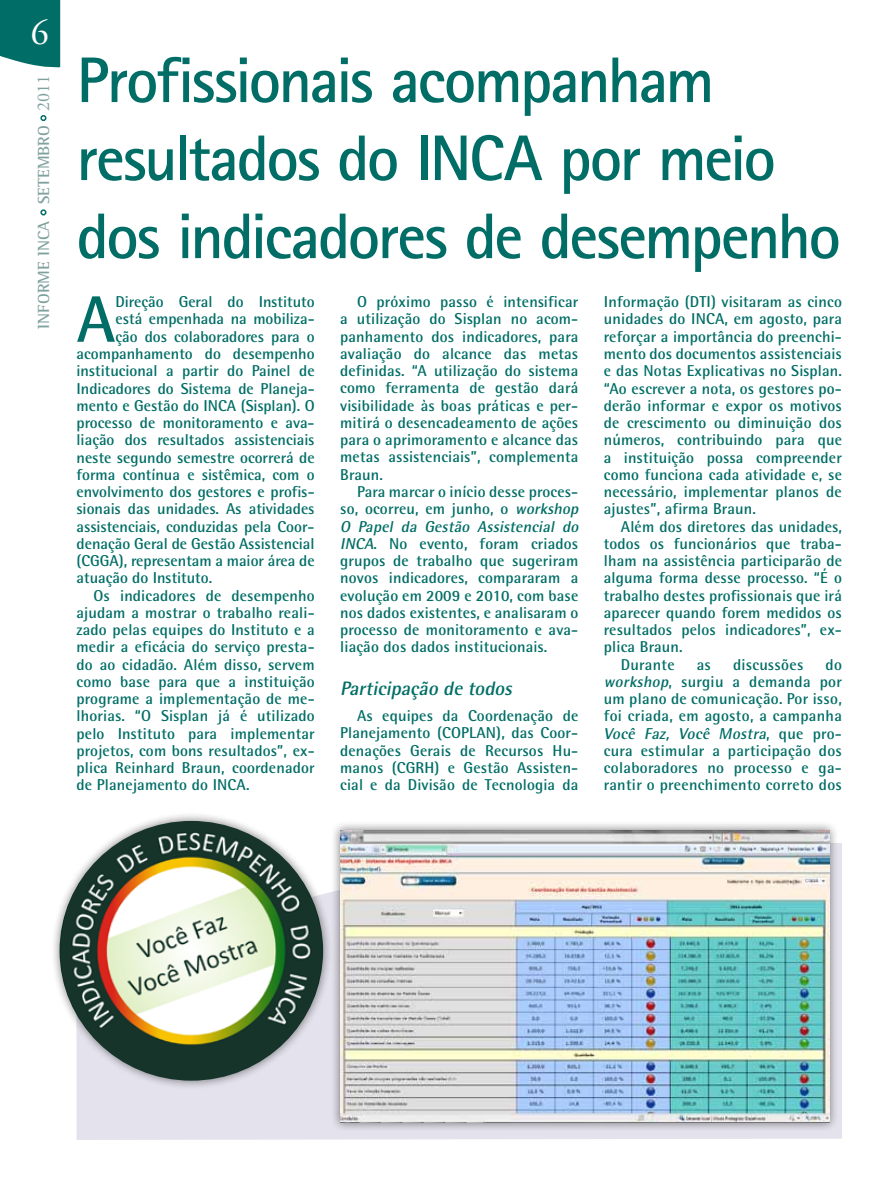
<style>
.page{position:relative;width:893px;height:1191px;background:#fff}
.page>*{position:absolute;margin:0;border:0;box-sizing:border-box;transform-origin:0 0}
.t1{font:700 65.7px "Rotis Semi Sans";color:#006e66}
.t2{font:700 64.5px/78px "Rotis Sans Serif";letter-spacing:-.035em;color:#006e66}
.t3{font:36px "Adobe Garamond Pro";color:#fff}
.t4{font:italic 700 19.5px "Rotis Semi Sans";color:#006e66}
.t5{font:700 16.5px "Rotis Semi Serif";letter-spacing:-.005em;color:#80a29f}
.t6{font:700 15.75px/17.2px "Rotis Semi Sans";letter-spacing:.01em;color:#006e66;text-align:justify}
.s1{font-family:"Adobe Garamond Pro";font-weight:400;font-size:18px}
.s2{font-style:italic}
</style>
<div class="page">
<div style="left:77px;top:843px;width:765px;height:297px;background:#e4e2ec"></div>
<div style="left:50px;top:811px;width:283px;height:279px;background:#000;opacity:.5"></div>
<img style="left:60px;top:821px;width:263px;height:259px">
<div style="left:330px;top:820px;width:509px;height:312px;background:#000;opacity:.5"></div>
<img style="left:340px;top:830px;width:489px;height:292px">
<svg style="left:0;top:0;width:60px;height:68px;background:#117770"></svg>
<svg style="left:40px;top:209px;width:6px;height:6px"></svg>
<svg style="left:40px;top:115px;width:6px;height:6px"></svg>
<h3 class="t3" style="left:31px;top:11px;width:19px">6</h3>
<p class="t5" style="left:34px;top:328px;width:255px;rotate:-90deg">INFORME INCA SETEMBRO <span class="s1">2011</span></p>
<h2 class="t2" style="left:77px;top:40px;width:766px">Profissionais acompanham resultados do INCA por meio dos indicadores de desempenho</h2>
<h1 class="t1" style="left:77px;top:279px;width:40px">A</h1>
<p class="t6" style="left:116px;top:293px;width:201px">Direção Geral do Instituto</p>
<p class="t6" style="left:604px;top:293px;width:240px">Informação (DTI) visitaram as cinco unidades do INCA, em agosto, para reforçar a importância do preenchi&shy;mento dos documentos assistenciais e das Notas Explicativas no Sisplan. “Ao escrever a nota, os gestores po&shy;derão informar e expor os motivos de crescimento ou diminuição dos números, contribuindo para que a instituição possa compreender como funciona cada atividade e, se necessário, implementar planos de ajustes”, afirma Braun.</p>
<p class="t6" style="left:621px;top:517px;width:223px">Além dos diretores das unidades,</p>
<p class="t6" style="left:604px;top:534px;width:240px">todos os funcionários que traba-</p>
<p class="t6" style="left:604px;top:552px;width:240px">lham na assistência participarão de</p>
<p class="t6" style="left:604px;top:569px;width:240px">alguma forma desse processo. “É o</p>
<p class="t6" style="left:604px;top:586px;width:240px">trabalho destes profissionais que irá</p>
<p class="t6" style="left:604px;top:603px;width:240px">aparecer quando forem medidos os</p>
<p class="t6" style="left:604px;top:621px;width:240px">resultados pelos indicadores”, ex-</p>
<p class="t6" style="left:604px;top:638px;width:80px">plica Braun.</p>
<p class="t6" style="left:621px;top:655px;width:55px">Durante</p>
<p class="t6" style="left:697px;top:655px;width:16px">as</p>
<p class="t6" style="left:733px;top:655px;width:72px">discussões</p>
<p class="t6" style="left:340px;top:293px;width:240px;text-indent:17px">O próximo passo é intensificar a utilização do Sisplan no acom&shy;panhamento dos indicadores, para avaliação do alcance das metas definidas. “A utilização do sistema como ferramenta de gestão dará visibilidade às boas práticas e per&shy;mitirá o desencadeamento de ações para o aprimoramento e alcance das metas assistenciais”, complementa Braun.</p>
<p class="t6" style="left:340px;top:483px;width:243px;text-align:left;text-indent:17px">Para marcar o início desse proces&shy;so, ocorreu, em junho, o <span class="s2">workshop O Papel da Gestão Assistencial do INCA</span>. No evento, foram criados grupos de trabalho que sugeriram novos indicadores, compararam a evolução em 2009 e 2010, com base nos dados existentes, e analisaram o processo de monitoramento e ava&shy;liação dos dados institucionais.</p>
<p class="t4" style="left:340px;top:677px;width:178px">Participação de todos</p>
<p class="t6" style="left:340px;top:707px;width:240px;text-indent:17px">As equipes da Coordenação de Planejamento (COPLAN), das Coor&shy;denações Gerais de Recursos Hu&shy;manos (CGRH) e Gestão Assisten&shy;cial e da Divisão de Tecnologia da</p>
<p class="t6" style="left:116px;top:310px;width:201px">está empenhada na mobiliza-</p>
<p class="t6" style="left:116px;top:327px;width:201px">ção dos colaboradores para o</p>
<p class="t6" style="left:77px;top:345px;width:240px">acompanhamento do desempenho</p>
<p class="t6" style="left:77px;top:362px;width:240px">institucional a partir do Painel de</p>
<p class="t6" style="left:77px;top:379px;width:240px">Indicadores do Sistema de Planeja-</p>
<p class="t6" style="left:77px;top:396px;width:240px">mento e Gestão do INCA (Sisplan). O</p>
<p class="t6" style="left:77px;top:414px;width:240px">processo de monitoramento e ava-</p>
<p class="t6" style="left:77px;top:431px;width:240px">liação dos resultados assistenciais</p>
<p class="t6" style="left:77px;top:448px;width:240px">neste segundo semestre ocorrerá de</p>
<p class="t6" style="left:77px;top:465px;width:240px">forma contínua e sistêmica, com o</p>
<p class="t6" style="left:77px;top:483px;width:240px">envolvimento dos gestores e profis-</p>
<p class="t6" style="left:77px;top:500px;width:240px">sionais das unidades. As atividades</p>
<p class="t6" style="left:77px;top:517px;width:240px">assistenciais, conduzidas pela Coor-</p>
<p class="t6" style="left:77px;top:534px;width:240px">denação Geral de Gestão Assistencial</p>
<p class="t6" style="left:77px;top:552px;width:240px">(CGGA), representam a maior área de</p>
<p class="t6" style="left:77px;top:569px;width:137px">atuação do Instituto.</p>
<p class="t6" style="left:94px;top:586px;width:223px">Os indicadores de desempenho</p>
<p class="t6" style="left:77px;top:603px;width:240px">ajudam a mostrar o trabalho reali-</p>
<p class="t6" style="left:77px;top:621px;width:240px">zado pelas equipes do Instituto e a</p>
<p class="t6" style="left:77px;top:638px;width:240px">medir a eficácia do serviço presta-</p>
<p class="t6" style="left:77px;top:655px;width:240px">do ao cidadão. Além disso, servem</p>
<p class="t6" style="left:77px;top:672px;width:240px">como base para que a instituição</p>
<p class="t6" style="left:77px;top:690px;width:240px">programe a implementação de me-</p>
<p class="t6" style="left:77px;top:707px;width:240px">lhorias. “O Sisplan já é utilizado</p>
<p class="t6" style="left:77px;top:724px;width:240px">pelo Instituto para implementar</p>
<p class="t6" style="left:77px;top:741px;width:240px">projetos, com bons resultados”, ex-</p>
<p class="t6" style="left:77px;top:759px;width:240px">plica Reinhard Braun, coordenador</p>
<p class="t6" style="left:77px;top:776px;width:174px">de Planejamento do INCA.</p>
<p class="t6" style="left:604px;top:655px;width:240px;text-indent:222px">do <span class="s2">workshop</span>, surgiu a demanda por um plano de comunicação. Por isso, foi criada, em agosto, a campanha <span class="s2">Você Faz, Você Mostra</span>, q u e p r o - cura estimular a participação dos colaboradores no processo e ga&shy;rantir o preenchimento correto dos</p>
</div>
